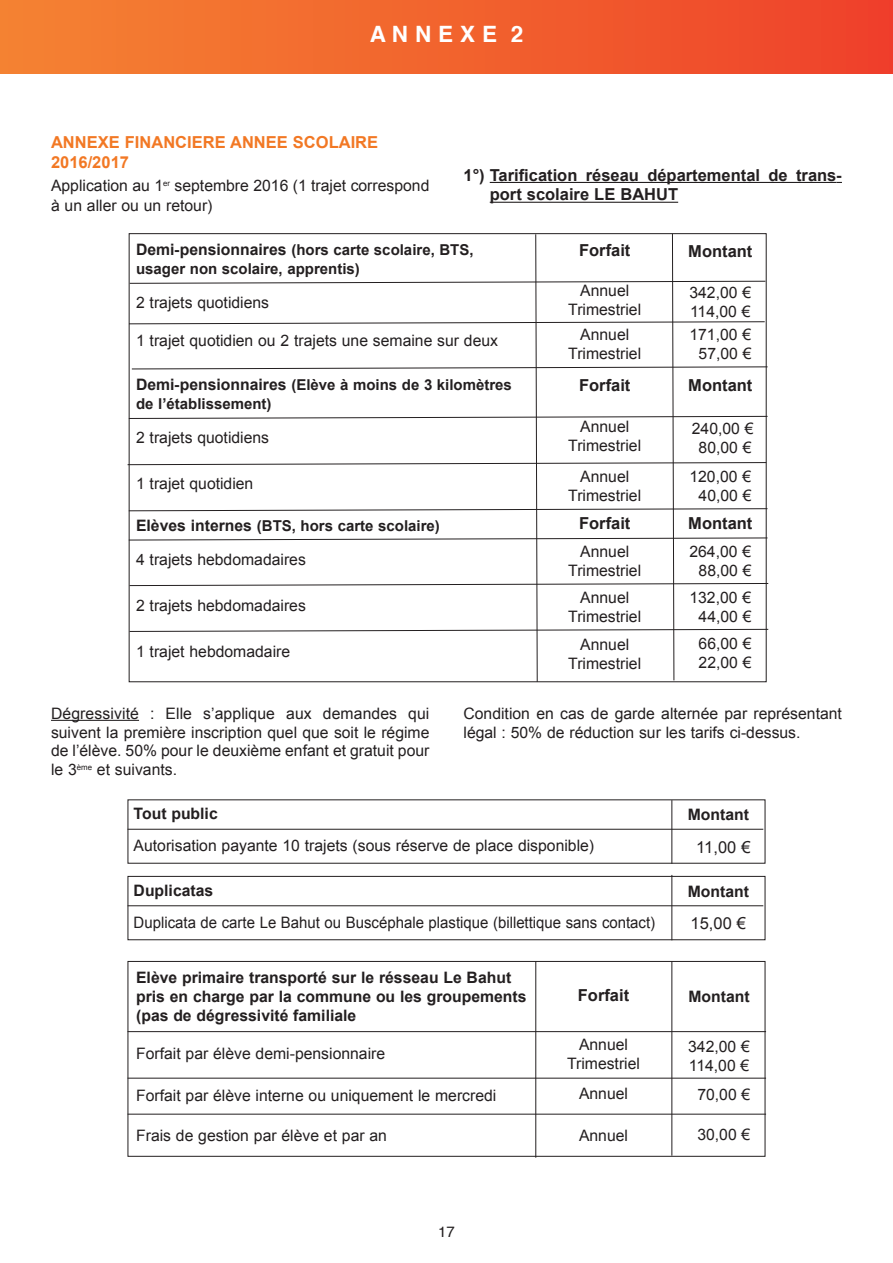
<style>
.page{position:relative;width:893px;height:1263px;background:#fff}
.page>*{position:absolute;margin:0;border:0;box-sizing:border-box;transform-origin:0 0}
.t1{font:700 22.5px "Helvetica";letter-spacing:.305em;color:#fff}
.t2{font:700 16.5px/19.8px "Arial";color:#231f20}
.t3{font:700 16.5px/19.8px "Arial";color:#f27824}
.t4{font:16.5px "Arial";color:#231f20}
.t5{font:15.75px/18.9px "Arial";color:#231f20;text-align:center}
.t6{font:700 15.75px/18.9px "Arial";color:#231f20}
.t7{font:15.75px "Arial";color:#231f20;scale:.95 1}
.t8{font:700 15px/18.9px "Arial";color:#231f20}
.t9{font:15px "Helvetica";color:#231f20}
.s1{font-size:15.75px}
</style>
<div class="page">
<div style="left:0;top:0;width:893px;height:74px;background:linear-gradient(to right,#f48432,#ef412a)"></div>
<hr style="left:490px;top:182px;width:346px;height:1px;background:#231f20">
<hr style="left:490px;top:202px;width:188px;height:1px;background:#231f20">
<hr style="left:51px;top:720px;width:88px;height:1px;background:#231f20">
<svg style="left:127px;top:233px;width:642px;height:450px"></svg>
<hr style="left:671px;top:800px;width:1px;height:64px;background:#231f20">
<hr style="left:128px;top:829px;width:635px;height:1px;background:#231f20">
<div style="left:128px;top:876px;width:637px;height:64px;border:1px solid #231f20"></div>
<hr style="left:671px;top:875px;width:1px;height:65px;background:#231f20">
<hr style="left:128px;top:905px;width:635px;height:1px;background:#231f20">
<div style="left:128px;top:961px;width:637px;height:196px;border:1px solid #231f20"></div>
<hr style="left:535px;top:961px;width:1px;height:197px;background:#231f20">
<hr style="left:671px;top:961px;width:1px;height:195px;background:#231f20">
<hr style="left:128px;top:1031px;width:638px;height:1px;background:#231f20">
<hr style="left:128px;top:1078px;width:638px;height:1px;background:#231f20">
<hr style="left:128px;top:1114px;width:638px;height:1px;background:#231f20">
<h1 class="t1" style="left:370px;top:25px;width:155px">ANNEXE 2</h1>
<p class="t3" style="left:51px;top:132px;width:329px">ANNEXE FINANCIERE ANNEE SCOLAIRE<br>2016/2017</p>
<p class="t5" style="left:51px;top:176px;width:380px;line-height:19.5px;text-align:left">Application au 1<sup>er</sup> septembre 2016 (1 trajet correspond à un aller ou un retour)</p>
<p class="t2" style="left:490px;top:165px;width:354px;text-indent:-26px">1°) Tarification réseau départemental de trans&shy;port scolaire LE BAHUT</p>
<p class="t8" style="left:136px;top:240px;width:339px"><span class="s1">Demi-pensionnaires</span> (hors carte scolaire, BTS, usager non scolaire, apprentis)</p>
<p class="t5" style="left:136px;top:293px;width:135px">2 trajets quotidiens</p>
<p class="t5" style="left:136px;top:331px;width:364px">1 trajet quotidien ou 2 trajets une semaine sur deux</p>
<p class="t8" style="left:136px;top:375px;width:377px"><span class="s1">Demi-pensionnaires</span> (Elève à moins de 3 kilomètres de l’établissement)</p>
<p class="t5" style="left:136px;top:428px;width:135px">2 trajets quotidiens</p>
<p class="t5" style="left:136px;top:474px;width:119px">1 trajet quotidien</p>
<p class="t8" style="left:136px;top:516px;width:305px"><span class="s1">Elèves internes</span> (BTS, hors carte scolaire)</p>
<p class="t5" style="left:136px;top:550px;width:171px">4 trajets hebdomadaires</p>
<p class="t5" style="left:136px;top:596px;width:171px">2 trajets hebdomadaires</p>
<p class="t5" style="left:136px;top:642px;width:156px">1 trajet hebdomadaire</p>
<p class="t2" style="left:579px;top:240px;width:53px">Forfait</p>
<p class="t5" style="left:568px;top:281px;width:74px">Annuel<br>Trimestriel</p>
<p class="t5" style="left:568px;top:325px;width:74px">Annuel<br>Trimestriel</p>
<p class="t2" style="left:579px;top:376px;width:53px">Forfait</p>
<p class="t5" style="left:568px;top:417px;width:74px">Annuel<br>Trimestriel</p>
<p class="t5" style="left:568px;top:467px;width:74px">Annuel<br>Trimestriel</p>
<p class="t2" style="left:579px;top:514px;width:53px">Forfait</p>
<p class="t5" style="left:568px;top:542px;width:74px">Annuel<br>Trimestriel</p>
<p class="t5" style="left:568px;top:588px;width:74px">Annuel<br>Trimestriel</p>
<p class="t5" style="left:568px;top:635px;width:74px">Annuel<br>Trimestriel</p>
<p class="t2" style="left:688px;top:241px;width:66px">Montant</p>
<p class="t5" style="left:689px;top:283px;width:63px;text-align:left">342,00 €<br>114,00 €</p>
<p class="t5" style="left:689px;top:325px;width:64px">171,00 €<br>57,00 €</p>
<p class="t2" style="left:688px;top:375px;width:66px">Montant</p>
<p class="t5" style="left:692px;top:419px;width:63px">240,00 €<br>80,00 €</p>
<p class="t5" style="left:689px;top:467px;width:64px">120,00 €<br>40,00 €</p>
<p class="t2" style="left:688px;top:513px;width:66px">Montant</p>
<p class="t5" style="left:689px;top:542px;width:64px">264,00 €<br>88,00 €</p>
<p class="t5" style="left:689px;top:588px;width:64px">132,00 €<br>44,00 €</p>
<p class="t5" style="left:699px;top:634px;width:54px;text-align:left">66,00 €<br>22,00 €</p>
<p class="t5" style="left:51px;top:704px;width:380px;text-align:justify">Dégressivité : Elle s’applique aux demandes qui suivent la première inscription quel que soit le régime de l’élève. 50% pour le deuxième enfant et gratuit pour le 3<sup>ème</sup> et suivants.</p>
<p class="t5" style="left:463px;top:704px;width:380px;text-align:left">Condition en cas de garde alternée par représentant légal : 50% de réduction sur les tarifs ci-dessus.</p>
<p class="t6" style="left:134px;top:804px;width:86px">Tout public</p>
<p class="t5" style="left:134px;top:836px;width:462px">Autorisation payante 10 trajets (sous réserve de place disponible)</p>
<p class="t6" style="left:134px;top:881px;width:81px">Duplicatas</p>
<p class="t7" style="left:134px;top:913px;width:550px">Duplicata de carte Le Bahut ou Buscéphale plastique (billettique sans contact)</p>
<p class="t6" style="left:136px;top:968px;width:392px">Elève primaire transporté sur le résseau Le Bahut pris en charge par la commune ou les groupements (pas de dégressivité familiale</p>
<p class="t5" style="left:136px;top:1044px;width:251px">Forfait par élève demi-pensionnaire</p>
<p class="t5" style="left:136px;top:1086px;width:362px">Forfait par élève interne ou uniquement le mercredi</p>
<p class="t5" style="left:136px;top:1126px;width:252px">Frais de gestion par élève et par an</p>
<p class="t9" style="left:438px;top:1226px;width:18px">17</p>
<p class="t2" style="left:578px;top:986px;width:53px">Forfait</p>
<p class="t5" style="left:567px;top:1035px;width:74px">Annuel<br>Trimestriel</p>
<p class="t5" style="left:579px;top:1084px;width:51px">Annuel</p>
<p class="t5" style="left:579px;top:1126px;width:51px">Annuel</p>
<p class="t6" style="left:688px;top:805px;width:63px">Montant</p>
<p class="t4" style="left:696px;top:838px;width:56px">11,00 €</p>
<p class="t6" style="left:688px;top:882px;width:63px">Montant</p>
<p class="t4" style="left:691px;top:914px;width:57px">15,00 €</p>
<p class="t6" style="left:688px;top:987px;width:63px">Montant</p>
<p class="t5" style="left:688px;top:1037px;width:63px;text-align:left">342,00 €<br>114,00 €</p>
<p class="t5" style="left:697px;top:1085px;width:54px">70,00 €</p>
<p class="t5" style="left:697px;top:1125px;width:54px">30,00 €</p>
</div>
